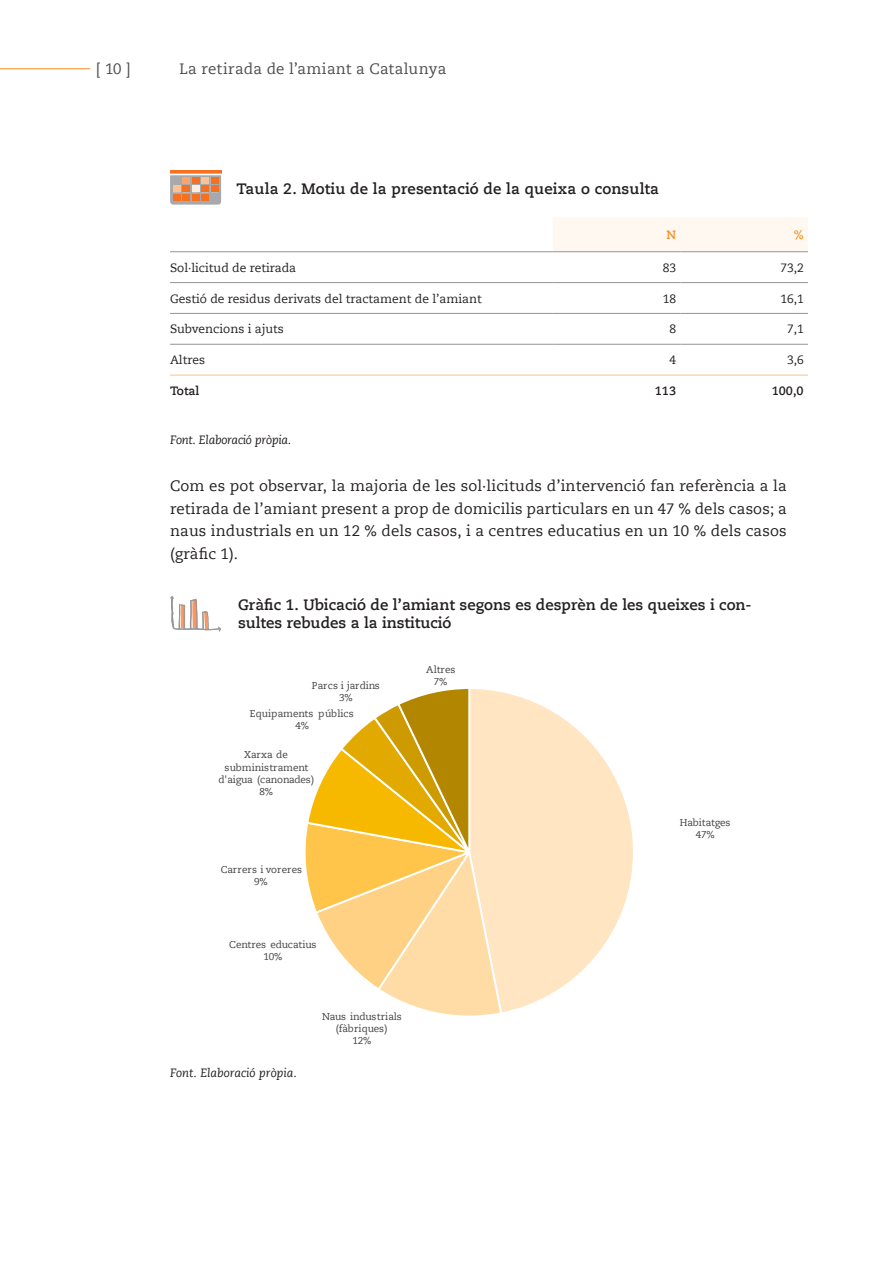
<style>
.page{position:relative;width:893px;height:1263px;background:#fff}
.page>*{position:absolute;margin:0;border:0;box-sizing:border-box;transform-origin:0 0}
.t1{font:15px/22.5px "Caecilia LT";letter-spacing:.01em;color:#231f20;text-align:justify}
.t2{font:700 15px/18px "Caecilia LT";color:#231f20}
.t3{font:15px "Caecilia LT";letter-spacing:.02em;color:#4b4c4d}
.taula_gran{font:12px "Caecilia LT";color:#231f20}
.Txt_gral{font:italic 12px "Caecilia LT";letter-spacing:-.02em;color:#231f20}
.Txt_gral-2{font:italic 12px "Caecilia LT";color:#231f20}
.taula_gran-2{font:700 12px "Caecilia LT";color:#231f20}
.taula_gran-3{font:700 12px "Caecilia LT";color:#f68e1e}
.t4{font:9.9px/12.1px "Caecilia LT";letter-spacing:-.005em;color:#404040;text-align:center}
.t5{font:9.9px/12.1px "Caecilia LT";letter-spacing:.015em;color:#404040;text-align:center}
</style>
<div class="page">
<hr style="left:0;top:68px;width:90px;height:1px;background:#f68e1e">
<div style="left:553px;top:217px;width:255px;height:34px;background:#fef8f0"></div>
<hr style="left:170px;top:251px;width:383px;height:1px;background:#939598">
<hr style="left:553px;top:251px;width:127px;height:1px;background:#939598">
<hr style="left:680px;top:251px;width:128px;height:1px;background:#939598">
<hr style="left:170px;top:282px;width:383px;height:1px;background:#939598">
<hr style="left:553px;top:282px;width:127px;height:1px;background:#939598">
<hr style="left:680px;top:282px;width:128px;height:1px;background:#939598">
<hr style="left:170px;top:313px;width:383px;height:1px;background:#939598">
<hr style="left:553px;top:313px;width:127px;height:1px;background:#939598">
<hr style="left:680px;top:313px;width:128px;height:1px;background:#939598">
<hr style="left:170px;top:344px;width:383px;height:1px;background:#939598">
<hr style="left:553px;top:344px;width:127px;height:1px;background:#939598">
<hr style="left:680px;top:344px;width:128px;height:1px;background:#939598">
<hr style="left:170px;top:375px;width:383px;height:1px;background:#fcc287">
<hr style="left:553px;top:375px;width:127px;height:1px;background:#fcc287">
<hr style="left:680px;top:375px;width:128px;height:1px;background:#fcc287">
<svg style="left:170px;top:175px;width:51px;height:30px"></svg>
<hr style="left:170px;top:172px;width:51px;height:2px;background:#f9a66e">
<hr style="left:170px;top:170px;width:51px;height:2px;background:#f37121">
<div style="left:182px;top:177px;width:8px;height:7px;background:#f9a66e"></div>
<div style="left:192px;top:177px;width:7px;height:7px;background:#f37121"></div>
<div style="left:201px;top:177px;width:8px;height:7px;background:#fbc197"></div>
<div style="left:211px;top:177px;width:7px;height:7px;background:#f37121"></div>
<div style="left:173px;top:186px;width:7px;height:6px;background:#fbc197"></div>
<div style="left:182px;top:186px;width:8px;height:6px;background:#f37121"></div>
<div style="left:192px;top:186px;width:7px;height:6px;background:#feeee0"></div>
<div style="left:201px;top:186px;width:8px;height:6px;background:#f37121"></div>
<div style="left:211px;top:186px;width:7px;height:6px;background:#f37121"></div>
<div style="left:173px;top:194px;width:7px;height:6px;background:#f37121"></div>
<div style="left:182px;top:194px;width:8px;height:6px;background:#f37121"></div>
<div style="left:192px;top:194px;width:7px;height:6px;background:#f37121"></div>
<div style="left:201px;top:194px;width:8px;height:6px;background:#f37121"></div>
<svg style="left:170px;top:596px;width:51px;height:35px"></svg>
<svg style="left:503px;top:692px;width:130px;height:320px"></svg>
<svg style="left:305px;top:689px;width:198px;height:327px"></svg>
<p class="t3" style="left:96px;top:60px;width:37px">[ 10 ]</p>
<p class="t3" style="left:180px;top:60px;width:268px">La retirada de l’amiant a Catalunya</p>
<p class="t2" style="left:237px;top:180px;width:424px">Taula 2. Motiu de la presentació de la queixa o consulta</p>
<p class="taula_gran-3" style="left:667px;top:228px;width:11px">N</p>
<p class="taula_gran-3" style="left:794px;top:228px;width:11px">%</p>
<p class="taula_gran" style="left:170px;top:261px;width:128px">Sol·licitud de retirada</p>
<p class="taula_gran" style="left:663px;top:261px;width:15px">83</p>
<p class="taula_gran" style="left:780px;top:261px;width:25px">73,2</p>
<p class="taula_gran" style="left:170px;top:291px;width:313px">Gestió de residus derivats del tractament de l’amiant</p>
<p class="taula_gran" style="left:663px;top:291px;width:15px">18</p>
<p class="taula_gran" style="left:780px;top:291px;width:25px">16,1</p>
<p class="taula_gran" style="left:170px;top:322px;width:115px">Subvencions i ajuts</p>
<p class="taula_gran" style="left:669px;top:322px;width:8px">8</p>
<p class="taula_gran" style="left:787px;top:322px;width:18px">7,1</p>
<p class="taula_gran" style="left:170px;top:353px;width:36px">Altres</p>
<p class="taula_gran" style="left:669px;top:353px;width:8px">4</p>
<p class="taula_gran" style="left:787px;top:353px;width:18px">3,6</p>
<p class="taula_gran-2" style="left:170px;top:384px;width:31px">Total</p>
<p class="taula_gran-2" style="left:655px;top:384px;width:23px">113</p>
<p class="taula_gran-2" style="left:772px;top:384px;width:33px">100,0</p>
<p class="Txt_gral" style="left:170px;top:433px;width:123px">Font. Elaboració pròpia.</p>
<p class="t1" style="left:170px;top:475px;width:618px">Com es pot observar, la majoria de les sol·licituds d’intervenció fan referència a la retirada de l’amiant present a prop de domicilis particulars en un 47 % dels casos; a naus industrials en un 12 % dels casos, i a centres educatius en un 10 % dels casos (gràfic 1).</p>
<p class="t2" style="left:238px;top:596px;width:515px">Gràfic 1. Ubicació de l’amiant segons es desprèn de les queixes i con&shy;sultes rebudes a la institució</p>
<p class="t4" style="left:312px;top:680px;width:70px">Parcs i jardins<br>3%</p>
<p class="t4" style="left:250px;top:707px;width:105px">Equipaments públics<br>4%</p>
<p class="t4" style="left:218px;top:749px;width:98px">Xarxa de subministrament d'aigua (canonades)<br>8%</p>
<p class="t4" style="left:426px;top:664px;width:31px">Altres<br>7%</p>
<p class="t5" style="left:221px;top:863px;width:83px">Carrers i voreres<br>9%</p>
<p class="t4" style="left:229px;top:939px;width:89px">Centres educatius<br>10%</p>
<p class="Txt_gral-2" style="left:170px;top:1066px;width:128px">Font. Elaboració pròpia.</p>
<p class="t4" style="left:322px;top:1010px;width:81px">Naus industrials (fàbriques)<br>12%</p>
<p class="t4" style="left:680px;top:816px;width:52px">Habitatges<br>47%</p>
</div>
